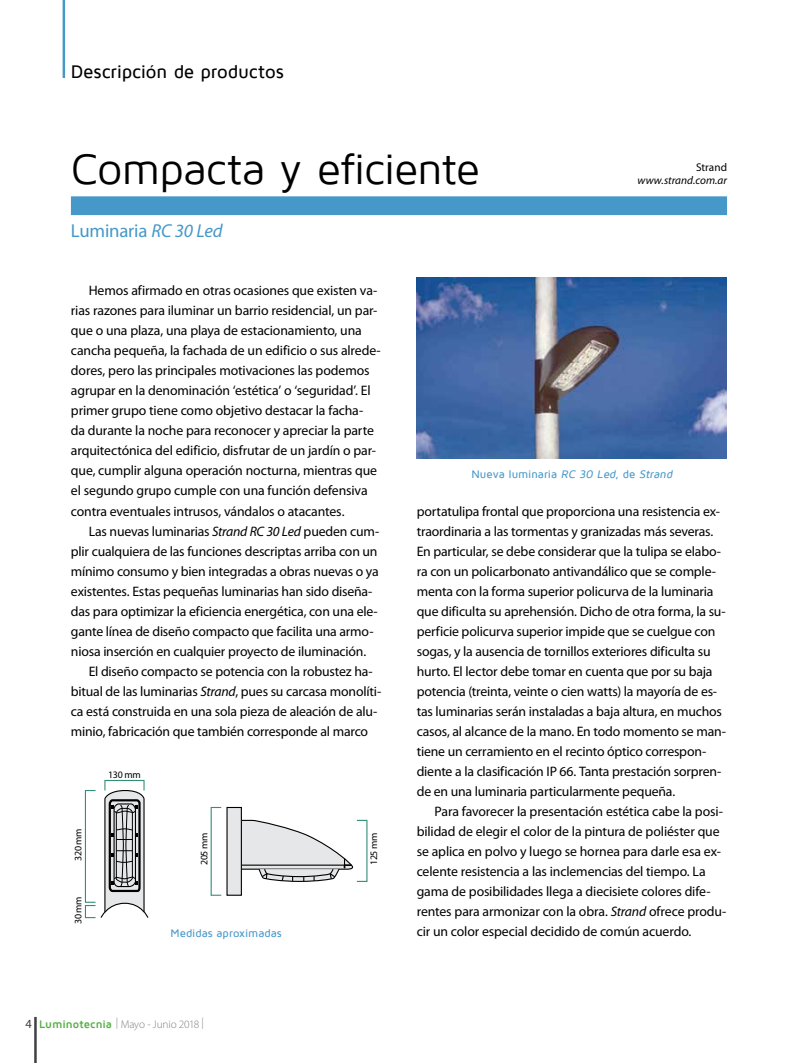
<style>
.page{position:relative;width:798px;height:1063px;background:#fff}
.page>*{position:absolute;margin:0;border:0;box-sizing:border-box;transform-origin:0 0}
.t1{font:43.75px "Maven Pro";letter-spacing:-.02em;color:#000}
.t2{font:500 18.75px "Maven Pro";letter-spacing:-.01em;color:#000}
.t3{font:18.75px "Myriad Pro";letter-spacing:-.01em;color:#4698c9}
.t4{font:13.75px/20px "Myriad Pro";letter-spacing:-.01em;color:#000}
.t5{font:12.5px "Myriad Pro";color:#414042}
.t6{font:500 11.25px "Maven Pro";letter-spacing:-.005em;color:#4698c9}
.t7{font:300 11.25px "Myriad Pro";letter-spacing:-.015em;color:#808285}
.t8{font:italic 11.25px "Myriad Pro";letter-spacing:.005em;color:#000}
.t9{font:11.25px "Myriad Pro";letter-spacing:.005em;color:#000}
.t10{font:9.88px "Myriad Pro";letter-spacing:-.025em;color:#000}
.s1{font-style:italic}
.s2{font-family:"Maven Pro";font-weight:700;color:#55b047}
</style>
<div class="page">
<hr style="left:34px;top:1017px;width:3px;height:46px;background:#414042">
<hr style="left:63px;top:0;width:2px;height:78px;background:#4698c9">
<div style="left:71px;top:196px;width:655px;height:19px;background:#4698c9"></div>
<div style="left:210px;top:807px;width:12px;height:89px;border:1px solid #328e78"></div>
<div style="left:104px;top:780px;width:40px;height:11px;border:1px solid #328e78"></div>
<div style="left:85px;top:790px;width:11px;height:113px;border:1px solid #328e78"></div>
<div style="left:85px;top:905px;width:11px;height:13px;border:1px solid #328e78"></div>
<svg style="left:242px;top:819px;width:111px;height:63px"></svg>
<div style="left:227px;top:807px;width:14px;height:88px;background:#e6e7e8"></div>
<div style="left:226px;top:807px;width:16px;height:89px;border:1px solid #000"></div>
<svg style="left:100px;top:789px;width:49px;height:129px"></svg>
<img style="left:416px;top:278px;width:310px;height:181px">
<h2 class="t2" style="left:71px;top:62px;width:214px">Descripción de productos</h2>
<h1 class="t1" style="left:71px;top:146px;width:410px">Compacta y eficiente</h1>
<h2 class="t3" style="left:71px;top:221px;width:153px">Luminaria <span class="s1">RC 30 Led</span></h2>
<p class="t9" style="left:695px;top:161px;width:33px">Strand</p>
<p class="t8" style="left:637px;top:174px;width:91px">www.strand.com.ar</p>
<p class="t4" style="left:71px;top:281px;width:311px;text-indent:18px">Hemos afirmado en otras ocasiones que existen va&shy;rias razones para iluminar un barrio residencial, un par&shy;que o una plaza, una playa de estacionamiento, una cancha pequeña, la fachada de un edificio o sus alrede&shy;dores, pero las principales motivaciones las podemos agrupar en la denominación ‘estética’ o ‘seguridad’. El primer grupo tiene como objetivo destacar la facha&shy;da durante la noche para reconocer y apreciar la parte arquitectónica del edificio, disfrutar de un jardín o par&shy;que, cumplir alguna operación nocturna, mientras que el segundo grupo cumple con una función defensiva contra eventuales intrusos, vándalos o atacantes.</p>
<p class="t4" style="left:89px;top:521px;width:292px">Las nuevas luminarias <span class="s1">Strand RC 30 Led</span> pueden cum-</p>
<p class="t4" style="left:71px;top:541px;width:308px">plir cualquiera de las funciones descriptas arriba con un</p>
<p class="t4" style="left:71px;top:561px;width:309px">mínimo consumo y bien integradas a obras nuevas o ya</p>
<p class="t4" style="left:71px;top:581px;width:303px">existentes. Estas pequeñas luminarias han sido diseña-</p>
<p class="t4" style="left:71px;top:601px;width:308px">das para optimizar la eficiencia energética, con una ele-</p>
<p class="t4" style="left:71px;top:621px;width:304px">gante línea de diseño compacto que facilita una armo-</p>
<p class="t4" style="left:71px;top:641px;width:297px">niosa inserción en cualquier proyecto de iluminación.</p>
<p class="t4" style="left:89px;top:661px;width:285px">El diseño compacto se potencia con la robustez ha-</p>
<p class="t4" style="left:71px;top:681px;width:312px">bitual de las luminarias <span class="s1">Strand</span>, pues su carcasa monolíti-</p>
<p class="t4" style="left:71px;top:701px;width:308px">ca está construida en una sola pieza de aleación de alu-</p>
<p class="t4" style="left:71px;top:721px;width:298px">minio, fabricación que también corresponde al marco</p>
<p class="t10" style="left:73px;top:861px;width:34px;rotate:-90deg">320 mm</p>
<p class="t10" style="left:73px;top:924px;width:29px;rotate:-90deg">30 mm</p>
<p class="t10" style="left:108px;top:769px;width:34px">130 mm</p>
<p class="t10" style="left:199px;top:865px;width:34px;rotate:-90deg">205 mm</p>
<p class="t10" style="left:368px;top:865px;width:34px;rotate:-90deg">125 mm</p>
<p class="t6" style="left:170px;top:927px;width:113px">Medidas aproximadas</p>
<p class="t5" style="left:25px;top:1017px;width:8px">4</p>
<p class="t7" style="left:201px;top:1016px;width:4px">|</p>
<p class="t7" style="left:39px;top:1018px;width:162px"><span class="s2">Luminotecnia</span> | Mayo - Junio 2018</p>
<p class="t6" style="left:471px;top:468px;width:204px">Nueva luminaria <span class="s1">RC 30 Led</span>, de <span class="s1">Strand</span></p>
<p class="t4" style="left:416px;top:501px;width:311px">portatulipa frontal que proporciona una resistencia ex&shy;traordinaria a las tormentas y granizadas más severas.<br>En particular, se debe considerar que la tulipa se elabo&shy;ra con un policarbonato antivandálico que se comple&shy;menta con la forma superior policurva de la luminaria que dificulta su aprehensión. Dicho de otra forma, la su&shy;perficie policurva superior impide que se cuelgue con sogas, y la ausencia de tornillos exteriores dificulta su hurto. El lector debe tomar en cuenta que por su baja potencia (treinta, veinte o cien watts) la mayoría de es&shy;tas luminarias serán instaladas a baja altura, en muchos casos, al alcance de la mano. En todo momento se man&shy;tiene un cerramiento en el recinto óptico correspon&shy;diente a la clasificación IP 66. Tanta prestación sorpren&shy;de en una luminaria particularmente pequeña.</p>
<p class="t4" style="left:416px;top:801px;width:311px;text-indent:18px">Para favorecer la presentación estética cabe la posi&shy;bilidad de elegir el color de la pintura de poliéster que se aplica en polvo y luego se hornea para darle esa ex&shy;celente resistencia a las inclemencias del tiempo. La gama de posibilidades llega a diecisiete colores dife&shy;rentes para armonizar con la obra. <span class="s1">Strand</span> ofrece produ&shy;cir un color especial decidido de común acuerdo.</p>
</div>
